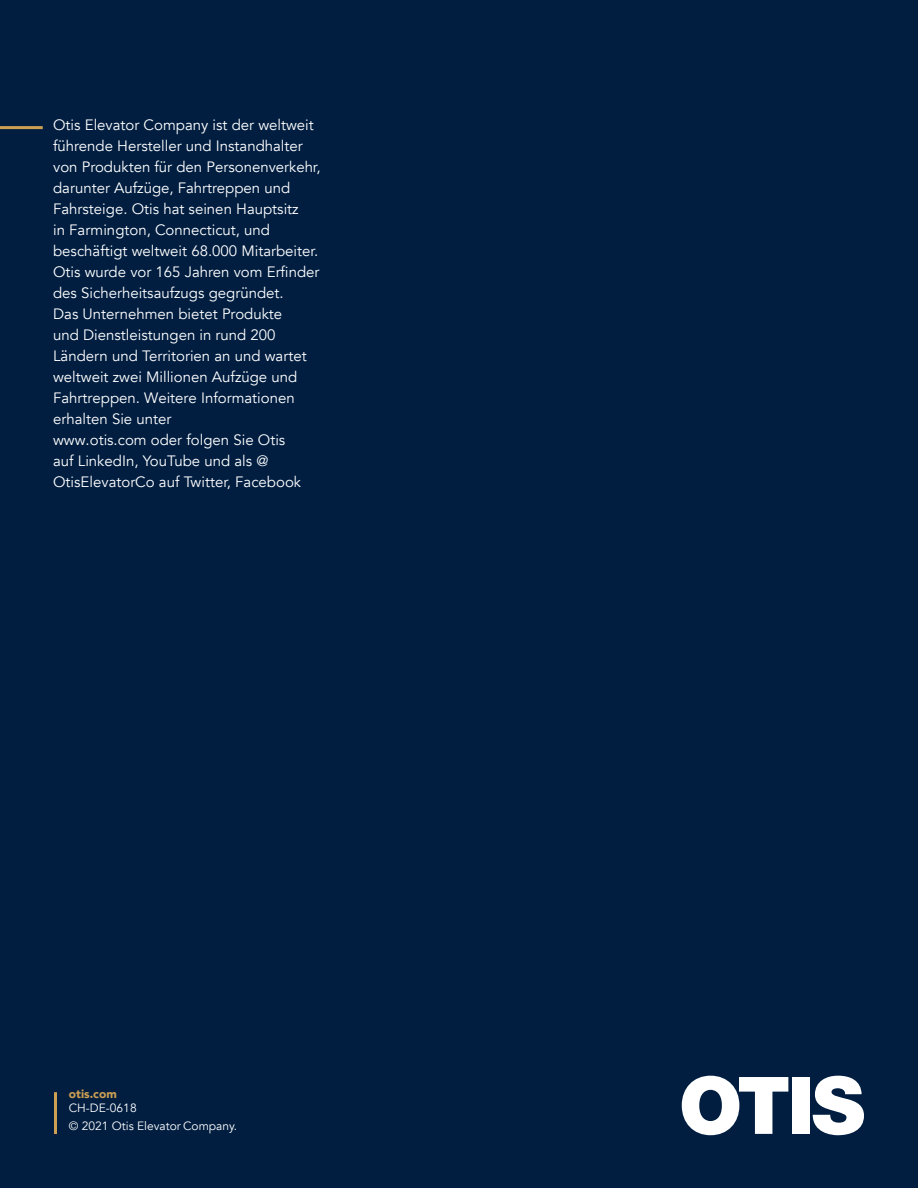
<style>
.page{position:relative;width:918px;height:1188px;background:#011e41}
.page>*{position:absolute;margin:0;border:0;box-sizing:border-box;transform-origin:0 0}
.t1{font:15px/21px "Avenir";color:#fff}
.t2{font:12px/18px "Avenir";color:#fff}
.t3{font:900 12px "Avenir";color:#cc9f53}
</style>
<div class="page">
<hr style="left:0;top:126px;width:43px;height:3px;background:#cc9f53">
<svg style="left:682px;top:1076px;width:106px;height:59px"></svg>
<div style="left:792px;top:1077px;width:18px;height:57px;background:#fff"></div>
<svg style="left:813px;top:1076px;width:51px;height:59px"></svg>
<hr style="left:54px;top:1092px;width:3px;height:42px;background:#cc9f53">
<p class="t1" style="left:53px;top:114px;width:269px">Otis Elevator Company ist der weltweit führende Hersteller und Instandhalter von Produkten für den Personenverkehr, darunter Aufzüge, Fahrtreppen und Fahrsteige. Otis hat seinen Hauptsitz<br>in Farmington, Connecticut, und beschäftigt weltweit 68.000 Mitarbeiter.<br>Otis wurde vor 165 Jahren vom Erfinder des Sicherheitsaufzugs gegründet.<br>Das Unternehmen bietet Produkte<br>und Dienstleistungen in rund 200<br>Ländern und Territorien an und wartet weltweit zwei Millionen Aufzüge und Fahrtreppen. Weitere Informationen erhalten Sie unter<br>www.otis.com oder folgen Sie Otis<br>auf LinkedIn, YouTube und als @ OtisElevatorCo auf Twitter, Facebook</p>
<p class="t3" style="left:69px;top:1084px;width:49px">otis.com</p>
<p class="t2" style="left:69px;top:1099px;width:170px">CH-DE-0618<br>© 2021 Otis Elevator Company.</p>
</div>
